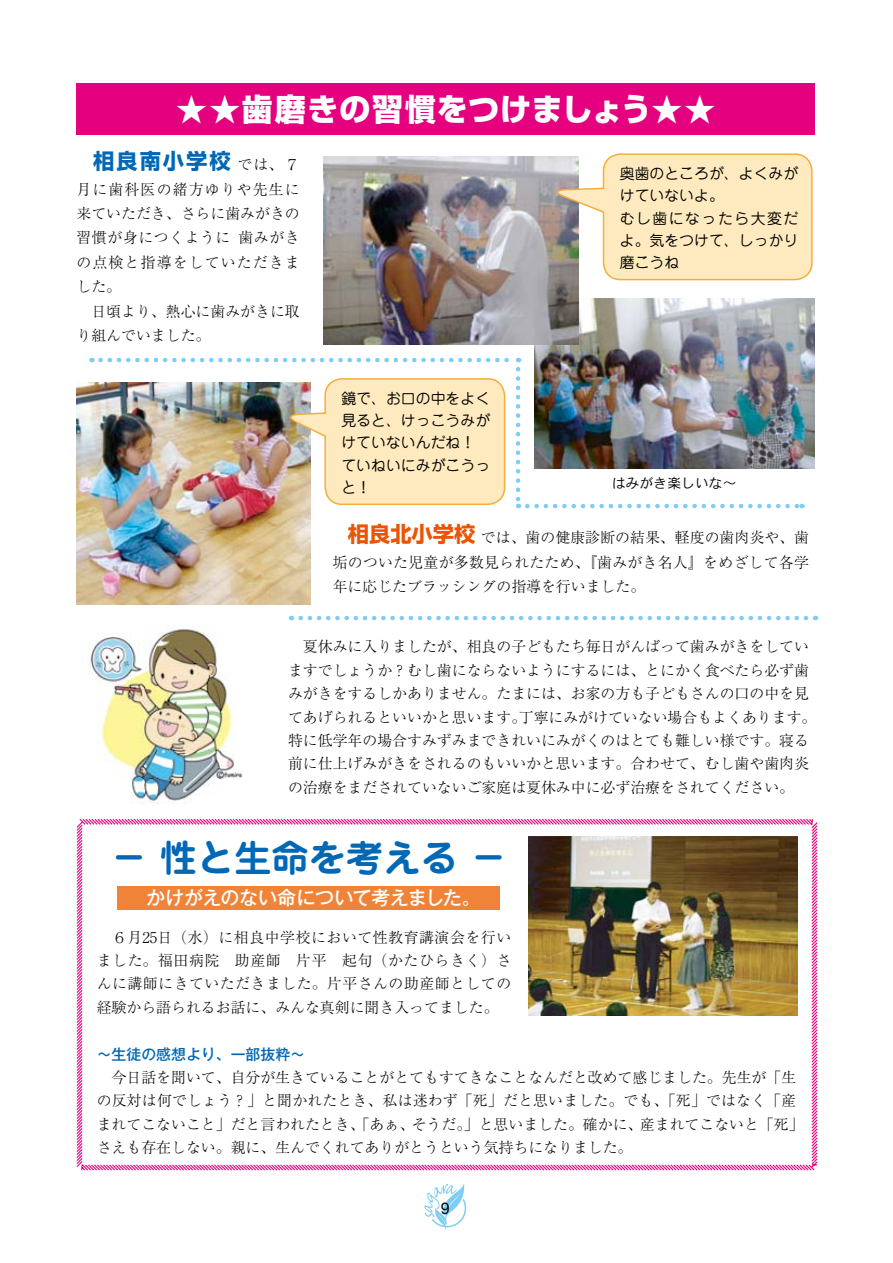
<style>
.page{position:relative;width:893px;height:1263px;background:#fff}
.page>*{position:absolute;margin:0;border:0;box-sizing:border-box;transform-origin:0 0}
.t1{font:700 37.2px "Jun 501 Pro";color:#0068b6}
.t2{font:800 30.9px "Shin Go Pro";letter-spacing:.035em;color:#fff}
.t3{font:700 21.3px "Shin Go Pro";letter-spacing:.09em;color:#0068b6}
.t4{font:500 19.2px "Gothic MB101 Pro";letter-spacing:-.025em;color:#fff}
.t5{font:300 14.85px/23.4px "Ryumin Pro";color:#000;text-align:justify}
.t6{font:14.85px/22.4px "Jun 201 Pro";color:#000}
.t7{font:300 14.85px/24.5px "Ryumin Pro";letter-spacing:.04em;color:#000}
.t8{font:500 14.85px "Gothic MB101 Pro";color:#0068b6}
.t9{font:13.8px "DFPHS Gothic CID W3";color:#000}
.s1{font-family:"Ryumin Pro";font-weight:300;font-size:14.85px;color:#000}
.s2{font-family:"Shin Go Pro";font-weight:700;font-size:21.3px;color:#ea5404}
</style>
<div class="page">
<img style="left:534px;top:299px;width:281px;height:170px">
<img style="left:323px;top:156px;width:255px;height:188px">
<img style="left:77px;top:383px;width:233px;height:222px">
<svg style="left:549px;top:153px;width:264px;height:128px;background:#f3e1bc"></svg>
<svg style="left:282px;top:378px;width:224px;height:128px;background:#f4e0b8"></svg>
<div style="left:77px;top:84px;width:738px;height:51px;background:#e4007f"></div>
<svg style="left:291px;top:616px;width:515px;height:4px"></svg>
<img style="left:88px;top:629px;width:155px;height:175px">
<svg style="left:100px;top:358px;width:419px;height:4px"></svg>
<svg style="left:516px;top:369px;width:4px;height:139px"></svg>
<svg style="left:527px;top:504px;width:275px;height:4px"></svg>
<svg style="left:76px;top:819px;width:742px;height:352px"></svg>
<svg style="left:424px;top:1183px;width:42px;height:47px"></svg>
<h2 class="t2" style="left:176px;top:85px;width:540px">★★歯磨きの習慣をつけましょう★★</h2>
<h3 class="t3" style="left:93px;top:144px;width:208px">相良南小学校<span class="s1">では、７</span></h3>
<p class="t7" style="left:77px;top:176px;width:225px">月に歯科医の緒方ゆりや先生に来ていただき、さらに歯みがきの習慣が身につくように 歯みがきの点検と指導をしていただきました。<br>　日頃より、熱心に歯みがきに取り組んでいました。</p>
<p class="t6" style="left:620px;top:161px;width:180px">奥歯のところが、よくみがけていないよ。<br>むし歯になったら大変だよ。気をつけて、しっかり磨こうね</p>
<p class="t6" style="left:341px;top:385px;width:150px">鏡で、お口の中をよく見ると、けっこうみがけていないんだね！ていねいにみがこうっと！</p>
<p class="t5" style="left:333px;top:524px;width:478px;line-height:24.5px;text-indent:15px"><span class="s2">相良北小学校</span>では、歯の健康診断の結果、軽度の歯肉炎や、歯垢のついた児童が多数見られたため、『歯みがき名人』をめざして各学年に応じたブラッシングの指導を行いました。</p>
<p class="t9" style="left:612px;top:476px;width:126px">はみがき楽しいな〜</p>
<p class="t5" style="left:288px;top:634px;width:530px;text-align:left">　夏休みに入りましたが、相良の子どもたち毎日がんばって歯みがきをしていますでしょうか？むし歯にならないようにするには、とにかく食べたら必ず歯みがきをするしかありません。たまには、お家の方も子どもさんの口の中を見てあげられるといいかと思います。丁寧にみがけていない場合もよくあります。特に低学年の場合すみずみまできれいにみがくのはとても難しい様です。寝る前に仕上げみがきをされるのもいいかと思います。合わせて、むし歯や歯肉炎の治療をまだされていないご家庭は夏休み中に必ず治療をされてください。</p>
<h1 class="t1" style="left:110px;top:828px;width:398px">− 性と生命を考える −</h1>
<p class="t4" style="left:146px;top:882px;width:336px">かけがえのない命について考えました。</p>
<p class="t5" style="left:97px;top:924px;width:416px">　６月25日（水）に相良中学校において性教育講演会を行いました。福田病院　助産師　片平　起句（かたひらきく）さんに講師にきていただきました。片平さんの助産師としての経験から語られるお話に、みんな真剣に聞き入ってました。</p>
<p class="t8" style="left:97px;top:1041px;width:210px">〜生徒の感想より、一部抜粋〜</p>
<p class="t5" style="left:97px;top:1064px;width:708px;text-align:left">　今日話を聞いて、自分が生きていることがとてもすてきなことなんだと改めて感じました。先生が「生の反対は何でしょう？」と聞かれたとき、私は迷わず「死」だと思いました。でも、「死」ではなく「産まれてこないこと」だと言われたとき、「あぁ、そうだ。」と思いました。確かに、産まれてこないと「死」さえも存在しない。親に、生んでくれてありがとうという気持ちになりました。</p>
</div>
